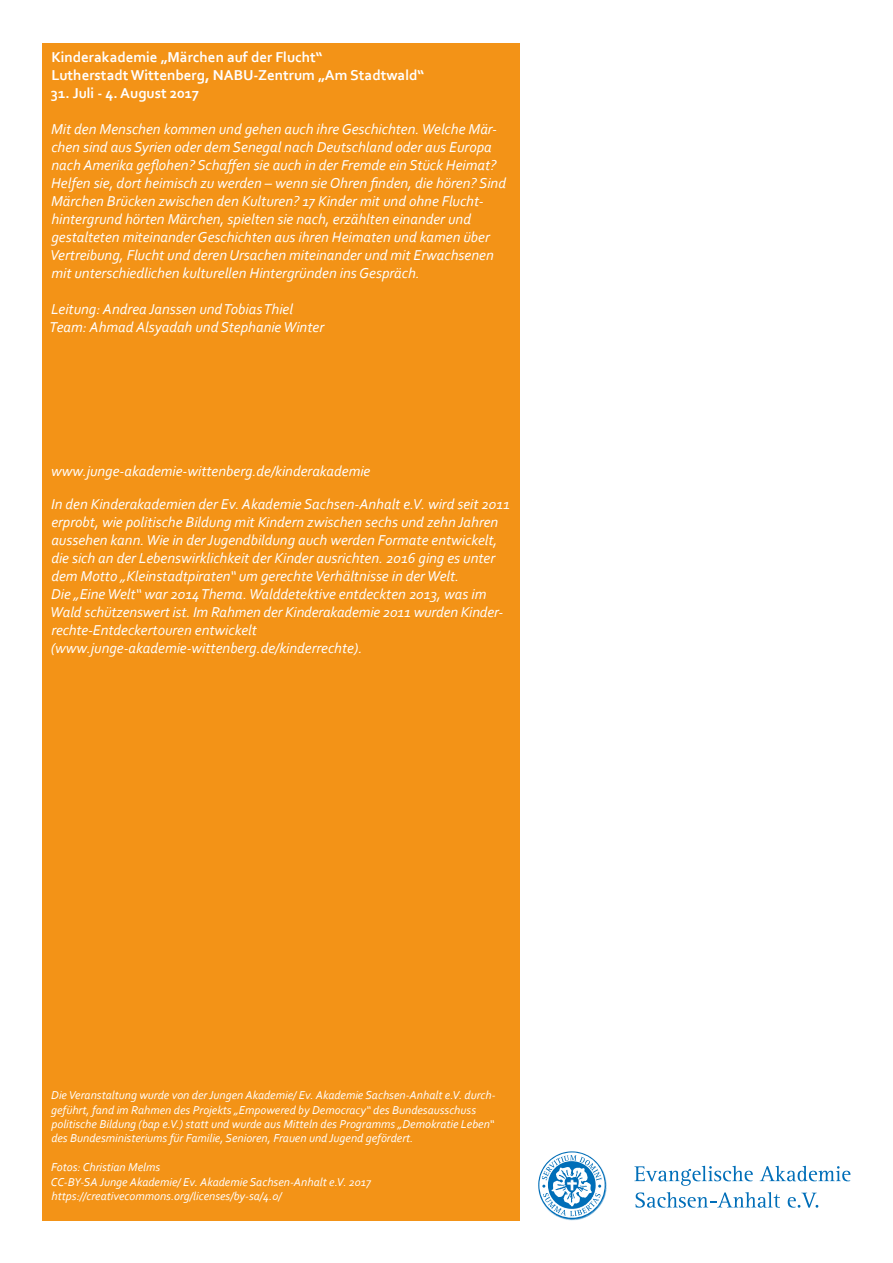
<style>
.page{position:relative;width:893px;height:1263px;background:#fff}
.page>*{position:absolute;margin:0;border:0;box-sizing:border-box;transform-origin:0 0}
.t1{font:italic 15px/18px "Corbel";color:#fff}
.t2{font:700 15px/18px "Corbel";color:#fff}
.t3{font:italic 12px/14.4px "Corbel";color:#fff}
</style>
<div class="page">
<svg style="left:538px;top:1151px;width:69px;height:69px"></svg>
<svg style="left:635px;top:1192px;width:145px;height:16px"></svg>
<svg style="left:788px;top:1193px;width:30px;height:15px"></svg>
<svg style="left:634px;top:1166px;width:119px;height:20px"></svg>
<svg style="left:760px;top:1166px;width:90px;height:15px"></svg>
<div style="left:43px;top:43px;width:477px;height:1177px;background:#f39317"></div>
<p class="t2" style="left:51px;top:48px;width:374px">Kinderakademie „Märchen auf der Flucht“<br>Lutherstadt Wittenberg, NABU-Zentrum „Am Stadtwald“</p>
<p class="t2" style="left:51px;top:84px;width:150px">31. Juli - 4. August 2017</p>
<p class="t1" style="left:50px;top:120px;width:457px">Mit den Menschen kommen und gehen auch ihre Geschichten. Welche Mär&shy;chen sind aus Syrien oder dem Senegal nach Deutschland oder aus Europa nach Amerika geflohen? Schaffen sie auch in der Fremde ein Stück Heimat?<br>Helfen sie, dort heimisch zu werden – wenn sie Ohren finden, die hören? Sind Märchen Brücken zwischen den Kulturen? 17 Kinder mit und ohne Flucht&shy;hintergrund hörten Märchen, spielten sie nach, erzählten einander und gestalteten miteinander Geschichten aus ihren Heimaten und kamen über Vertreibung, Flucht und deren Ursachen miteinander und mit Erwachsenen mit unterschiedlichen kulturellen Hintergründen ins Gespräch.</p>
<p class="t1" style="left:50px;top:300px;width:276px">Leitung: Andrea Janssen und Tobias Thiel<br>Team: Ahmad Alsyadah und Stephanie Winter</p>
<p class="t1" style="left:51px;top:455px;width:460px;line-height:32.4px">www.junge-akademie-wittenberg.de/kinderakademie<br>In den Kinderakademien der Ev. Akademie Sachsen-Anhalt e.V. wird seit 2011</p>
<p class="t1" style="left:50px;top:512px;width:454px">erprobt, wie politische Bildung mit Kindern zwischen sechs und zehn Jahren aussehen kann. Wie in der Jugendbildung auch werden Formate entwickelt, die sich an der Lebenswirklichkeit der Kinder ausrichten. 2016 ging es unter dem Motto „Kleinstadtpiraten“ um gerechte Verhältnisse in der Welt.<br>Die „Eine Welt“ war 2014 Thema. Walddetektive entdeckten 2013, was im Wald schützenswert ist. Im Rahmen der Kinderakademie 2011 wurden Kinder&shy;rechte-Entdeckertouren entwickelt (www.junge-akademie-wittenberg.de/kinderrechte).</p>
<p class="t3" style="left:51px;top:1088px;width:446px">Die Veranstaltung wurde von der Jungen Akademie/ Ev. Akademie Sachsen-Anhalt e.V. durch&shy;geführt, fand im Rahmen des Projekts „Empowered by Democracy“ des Bundesausschuss politische Bildung (bap e.V.) statt und wurde aus Mitteln des Programms „Demokratie Leben“ des Bundesministeriums für Familie, Senioren, Frauen und Jugend gefördert.</p>
<p class="t3" style="left:51px;top:1160px;width:322px">Fotos: Christian Melms<br>CC-BY-SA Junge Akademie/ Ev. Akademie Sachsen-Anhalt e.V. 2017 https://creativecommons.org/licenses/by-sa/4.0/</p>
</div>
